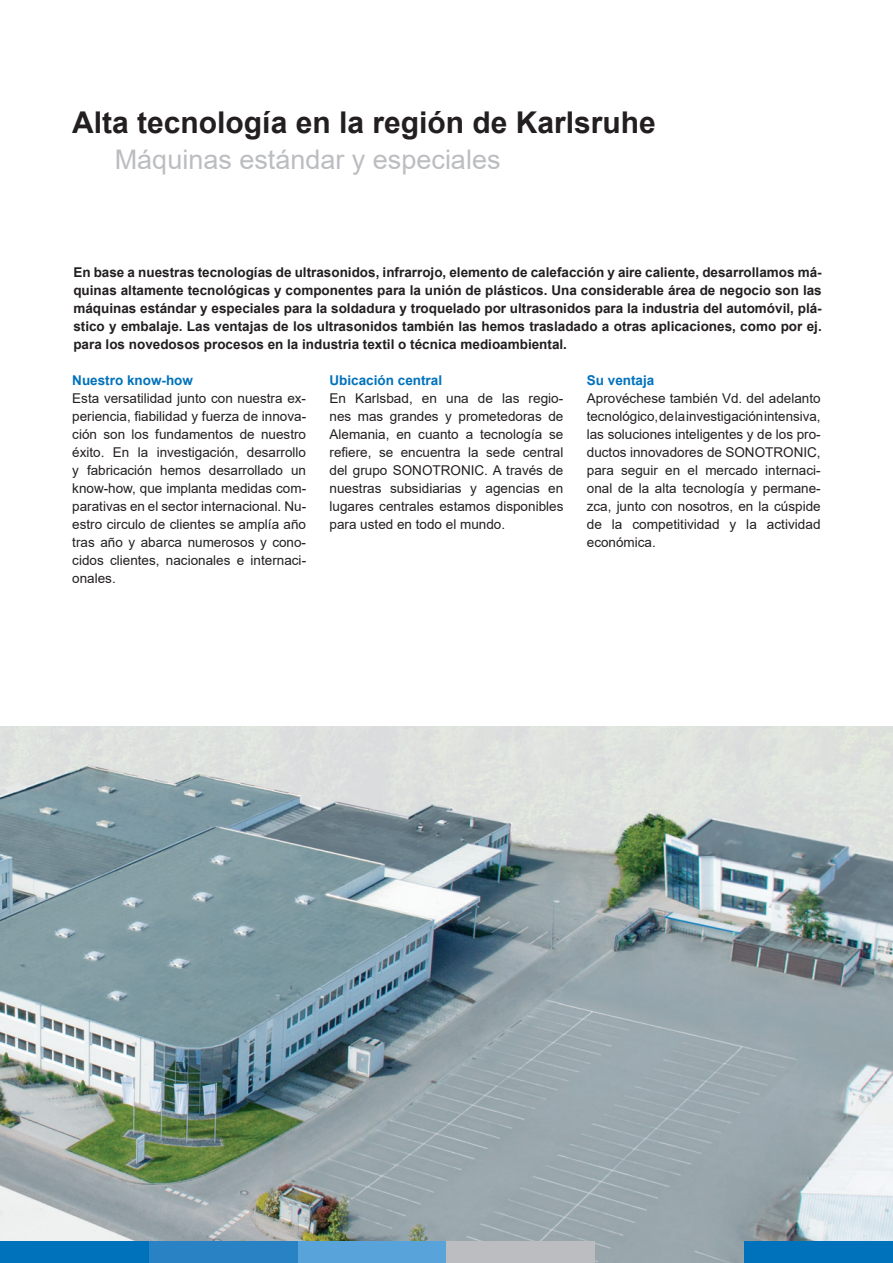
<style>
.page{position:relative;width:893px;height:1263px;background:#fff}
.page>*{position:absolute;margin:0;border:0;box-sizing:border-box;transform-origin:0 0}
.t1{font:700 30px "Arial";color:#231f20}
.t2{font:27px "Arial";color:#bcbdc0}
.t3{font:13.5px/18px "Arial";color:#231f20;text-align:justify}
.t4{font:700 13.5px/18px "Arial";color:#231f20;text-align:justify}
.t5{font:700 13.5px "Arial";color:#0072bc}
</style>
<div class="page">
<img style="left:0;top:727px;width:893px;height:536px">
<div style="left:0;top:1242px;width:149px;height:21px;background:#0072bc"></div>
<div style="left:149px;top:1242px;width:149px;height:21px;background:#2882c4"></div>
<div style="left:298px;top:1242px;width:148px;height:21px;background:#58a4da"></div>
<div style="left:446px;top:1242px;width:149px;height:21px;background:#bcbdc0"></div>
<div style="left:744px;top:1242px;width:149px;height:21px;background:#0072bc"></div>
<h1 class="t1" style="left:72px;top:101px;width:585px">Alta tecnología en la región de Karlsruhe</h1>
<h2 class="t2" style="left:115px;top:140px;width:387px">Máquinas estándar y especiales</h2>
<p class="t4" style="left:73px;top:263px;width:750px">En base a nuestras tecnologías de ultrasonidos, infrarrojo, elemento de calefacción y aire caliente, desarrollamos má&shy;quinas altamente tecnológicas y componentes para la unión de plásticos. Una considerable área de negocio son las máquinas estándar y especiales para la soldadura y troquelado por ultrasonidos para la industria del automóvil, plá&shy;stico y embalaje. Las ventajas de los ultrasonidos también las hemos trasladado a otras aplicaciones, como por ej. para los novedosos procesos en la industria textil o técnica medioambiental.</p>
<p class="t5" style="left:72px;top:370px;width:122px">Nuestro know-how</p>
<p class="t3" style="left:72px;top:389px;width:235px">Esta versatilidad junto con nuestra ex&shy;periencia, fiabilidad y fuerza de innova&shy;ción son los fundamentos de nuestro éxito. En la investigación, desarrollo y fabricación hemos desarrollado un know-how, que implanta medidas com&shy;parativas en el sector internacional. Nu&shy;estro circulo de clientes se amplía año tras año y abarca numerosos y cono&shy;cidos clientes, nacionales e internaci&shy;onales.</p>
<p class="t5" style="left:330px;top:370px;width:114px">Ubicación central</p>
<p class="t3" style="left:330px;top:389px;width:235px">En Karlsbad, en una de las regio&shy;nes mas grandes y prometedoras de Alemania, en cuanto a tecnología se refiere, se encuentra la sede central del grupo SONOTRONIC. A través de nuestras subsidiarias y agencias en lugares centrales estamos disponibles para usted en todo el mundo.</p>
<p class="t5" style="left:587px;top:370px;width:69px">Su ventaja</p>
<p class="t3" style="left:587px;top:389px;width:235px">Aprovéchese también Vd. del adelanto tecnológico, de la investigación intensiva, las soluciones inteligentes y de los pro&shy;ductos innovadores de SONOTRONIC, para seguir en el mercado internaci&shy;onal de la alta tecnología y permane&shy;zca, junto con nosotros, en la cúspide de la competitividad y la actividad económica.</p>
</div>
